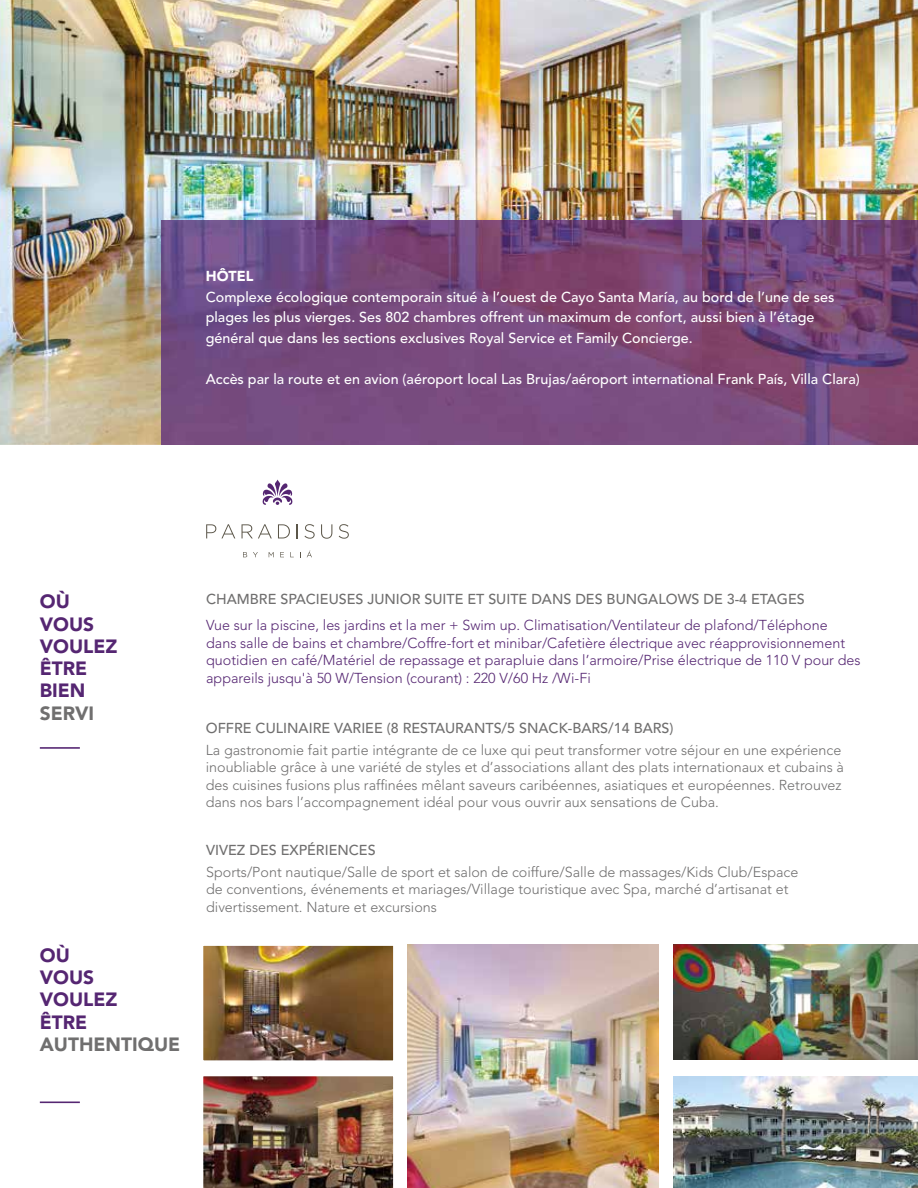
<style>
.page{position:relative;width:918px;height:1188px;background:#fff}
.page>*{position:absolute;margin:0;border:0;box-sizing:border-box;transform-origin:0 0}
.t1{font:900 19.05px/22.4px "Avenir LT Std";color:#552672}
.t2{font:900 19.05px "Avenir LT Std";color:#706f6f}
.t3{font:300 14.25px/17.5px "Avenir";color:#706f6f}
.t4{font:300 14.25px/17.5px "Avenir";color:#552672}
.t5{font:500 14.25px/20.7px "Avenir LT Std";color:#fff}
.t6{font:500 14.25px "Avenir LT Std";color:#706f6f}
.t7{font:900 14.25px "Avenir LT Std";color:#fff}
</style>
<div class="page">
<img style="left:0;top:0;width:918px;height:445px">
<img style="left:407px;top:945px;width:252px;height:243px">
<hr style="left:40px;top:747px;width:40px;height:2px;background:#552672">
<hr style="left:40px;top:1102px;width:40px;height:1px;background:#552672">
<img style="left:203px;top:945px;width:191px;height:243px">
<img style="left:161px;top:220px;width:757px;height:225px">
<svg style="left:243px;top:552px;width:4px;height:5px"></svg>
<svg style="left:269px;top:552px;width:5px;height:5px"></svg>
<svg style="left:280px;top:552px;width:4px;height:5px"></svg>
<svg style="left:307px;top:551px;width:5px;height:6px"></svg>
<svg style="left:206px;top:524px;width:29px;height:14px"></svg>
<svg style="left:242px;top:524px;width:30px;height:14px"></svg>
<svg style="left:278px;top:524px;width:12px;height:14px"></svg>
<svg style="left:297px;top:524px;width:1px;height:14px"></svg>
<svg style="left:304px;top:524px;width:11px;height:15px"></svg>
<svg style="left:321px;top:524px;width:11px;height:15px"></svg>
<svg style="left:339px;top:524px;width:10px;height:15px"></svg>
<svg style="left:263px;top:480px;width:29px;height:25px"></svg>
<img style="left:673px;top:945px;width:245px;height:114px">
<img style="left:673px;top:1076px;width:245px;height:112px">
<p class="t7" style="left:206px;top:267px;width:49px">HÔTEL</p>
<p class="t5" style="left:206px;top:287px;width:630px">Complexe écologique contemporain situé à l’ouest de Cayo Santa María, au bord de l’une de ses plages les plus vierges. Ses 802 chambres offrent un maximum de confort, aussi bien à l’étage général que dans les sections exclusives Royal Service et Family Concierge.</p>
<p class="t5" style="left:206px;top:369px;width:656px">Accès par la route et en avion (aéroport local Las Brujas/aéroport international Frank País, Villa Clara)</p>
<h1 class="t1" style="left:40px;top:590px;width:79px">OÙ<br>VOUS<br>VOULEZ<br>ÊTRE<br>BIEN</h1>
<h1 class="t2" style="left:40px;top:701px;width:56px">SERVI</h1>
<h1 class="t1" style="left:40px;top:944px;width:79px">OÙ<br>VOUS<br>VOULEZ<br>ÊTRE</h1>
<h1 class="t2" style="left:40px;top:1033px;width:142px">AUTHENTIQUE</h1>
<p class="t6" style="left:206px;top:590px;width:600px">CHAMBRE SPACIEUSES JUNIOR SUITE ET SUITE DANS DES BUNGALOWS DE 3-4 ETAGES</p>
<p class="t4" style="left:206px;top:616px;width:656px">Vue sur la piscine, les jardins et la mer + Swim up. Climatisation/Ventilateur de plafond/Téléphone dans salle de bains et chambre/Coffre-fort et minibar/Cafetière électrique avec réapprovisionnement quotidien en café/Matériel de repassage et parapluie dans l’armoire/Prise électrique de 110 V pour des appareils jusqu'à 50 W/Tension (courant) : 220 V/60 Hz /Wi-Fi</p>
<p class="t6" style="left:206px;top:720px;width:469px">OFFRE CULINAIRE VARIEE (8 RESTAURANTS/5 SNACK-BARS/14 BARS)</p>
<p class="t3" style="left:206px;top:741px;width:640px">La gastronomie fait partie intégrante de ce luxe qui peut transformer votre séjour en une expérience inoubliable grâce à une variété de styles et d’associations allant des plats internationaux et cubains à des cuisines fusions plus raffinées mêlant saveurs caribéennes, asiatiques et européennes. Retrouvez dans nos bars l’accompagnement idéal pour vous ouvrir aux sensations de Cuba.</p>
<p class="t6" style="left:206px;top:841px;width:171px">VIVEZ DES EXPÉRIENCES</p>
<p class="t3" style="left:206px;top:863px;width:594px">Sports/Pont nautique/Salle de sport et salon de coiffure/Salle de massages/Kids Club/Espace de conventions, événements et mariages/Village touristique avec Spa, marché d’artisanat et divertissement. Nature et excursions</p>
</div>
